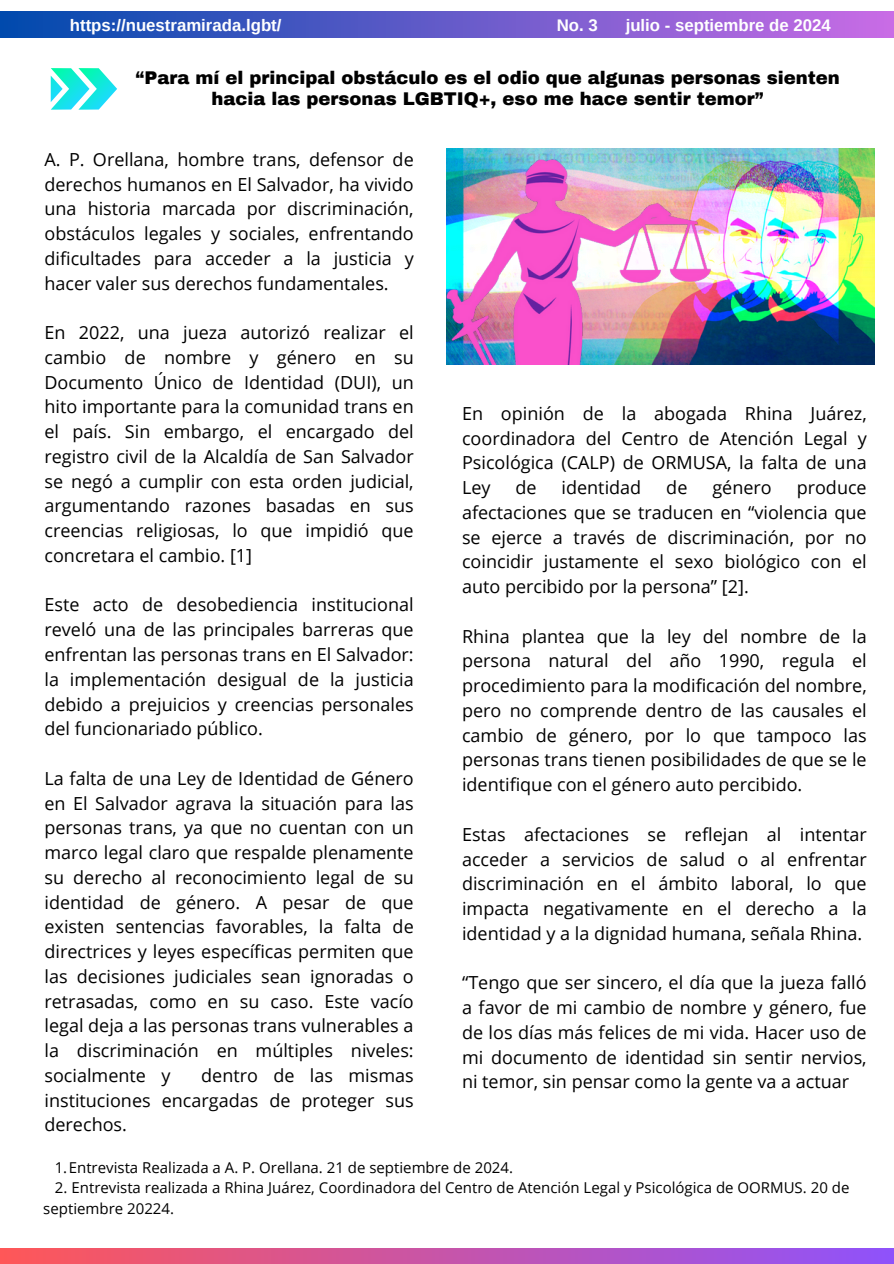
<style>
.page{position:relative;width:894px;height:1264px;background:#fff}
.page>*{position:absolute;margin:0;border:0;box-sizing:border-box;transform-origin:0 0}
.t1{font:18px/24.8px "Open Sans";color:#000;text-align:justify}
.t2{font:900 18px/20.2px "Archivo";color:#000;text-align:center}
.t3{font:700 16.8px "Arimo";color:#fff}
.t4{font:15px/20.2px "Open Sans";color:#000}
</style>
<div class="page">
<div style="left:0;top:11px;width:893px;height:27px;background:linear-gradient(to right,#004aad,#c96ce6)"></div>
<svg style="left:0;top:1248px;width:893px;height:15px;background:#c654a9"></svg>
<img style="left:710px;top:148px;width:163px;height:216px">
<img style="left:446px;top:148px;width:264px;height:216px">
<svg style="left:51px;top:68px;width:66px;height:42px"></svg>
<h2 class="t3" style="left:70px;top:16px;width:213px">https://nuestramirada.lgbt/</h2>
<h2 class="t3" style="left:556px;top:16px;width:43px">No. 3</h2>
<h2 class="t3" style="left:625px;top:16px;width:207px">julio - septiembre de 2024</h2>
<h2 class="t2" style="left:135px;top:68px;width:706px">“Para mí el principal obstáculo es el odio que algunas personas sienten hacia las personas LGBTIQ+, eso me hace sentir temor”</h2>
<h1 class="t1" style="left:44px;top:146px;width:370px">A. P. Orellana, hombre trans, defensor de derechos humanos en El Salvador, ha vivido una historia marcada por discriminación, obstáculos legales y sociales, enfrentando dificultades para acceder a la justicia y hacer valer sus derechos fundamentales.</h1>
<p class="t1" style="left:44px;top:320px;width:370px">En 2022, una jueza autorizó realizar el cambio de nombre y género en su Documento Único de Identidad (DUI), un hito importante para la comunidad trans en el país. Sin embargo, el encargado del registro civil de la Alcaldía de San Salvador se negó a cumplir con esta orden judicial, argumentando razones basadas en sus creencias religiosas, lo que impidió que concretara el cambio. [1]</p>
<h2 class="t1" style="left:44px;top:592px;width:370px">Este acto de desobediencia institucional reveló una de las principales barreras que enfrentan las personas trans en El Salvador: la implementación desigual de la justicia debido a prejuicios y creencias personales del funcionariado público.</h2>
<h2 class="t1" style="left:44px;top:765px;width:370px">La falta de una Ley de Identidad de Género en El Salvador agrava la situación para las personas trans, ya que no cuentan con un marco legal claro que respalde plenamente su derecho al reconocimiento legal de su identidad de género. A pesar de que existen sentencias favorables, la falta de directrices y leyes específicas permiten que las decisiones judiciales sean ignoradas o retrasadas, como en su caso. Este vacío legal deja a las personas trans vulnerables a la discriminación en múltiples niveles: socialmente y</h2>
<h2 class="t1" style="left:44px;top:1062px;width:370px;text-indent:157px">dentro de las mismas instituciones encargadas de proteger sus derechos.</h2>
<h2 class="t1" style="left:462px;top:400px;width:406px">En opinión de la abogada Rhina Juárez, coordinadora del Centro de Atención Legal y Psicológica (CALP) de ORMUSA, la falta de una Ley</h2>
<h2 class="t1" style="left:515px;top:474px;width:23px">de</h2>
<h2 class="t1" style="left:561px;top:474px;width:81px">identidad</h2>
<h2 class="t1" style="left:666px;top:474px;width:23px">de</h2>
<h2 class="t1" style="left:712px;top:474px;width:61px">género</h2>
<h2 class="t1" style="left:462px;top:474px;width:406px;text-indent:334px">produce afectaciones que se traducen en “violencia que se ejerce a través de discriminación, por no coincidir justamente el sexo biológico con el auto percibido por la persona” [2].</h2>
<h2 class="t1" style="left:462px;top:623px;width:406px">Rhina plantea que la ley del nombre de la persona natural del año 1990, regula el procedimiento para la modificación del nombre, pero no comprende dentro de las causales el cambio de género, por lo que tampoco las personas trans tienen posibilidades de que se le identifique con el género auto percibido.</h2>
<h2 class="t1" style="left:462px;top:821px;width:406px">Estas afectaciones se reflejan al intentar acceder a servicios de salud o al enfrentar discriminación en el ámbito laboral, lo que impacta negativamente en el derecho a la identidad y a la dignidad humana, señala Rhina.</h2>
<p class="t1" style="left:462px;top:969px;width:406px">“Tengo que ser sincero, el día que la jueza falló a favor de mi cambio de nombre y género, fue de los días más felices de mi vida. Hacer uso de mi documento de identidad sin sentir nervios, ni temor, sin pensar como la gente va a actuar</p>
<h2 class="t4" style="left:55px;top:1157px;width:460px">1.Entrevista Realizada a A. P. Orellana. 21 de septiembre de 2024.</h2>
<h2 class="t4" style="left:43px;top:1177px;width:807px;text-indent:12px">2. Entrevista realizada a Rhina Juárez, Coordinadora del Centro de Atención Legal y Psicológica de OORMUS. 20 de septiembre 20224.</h2>
</div>
